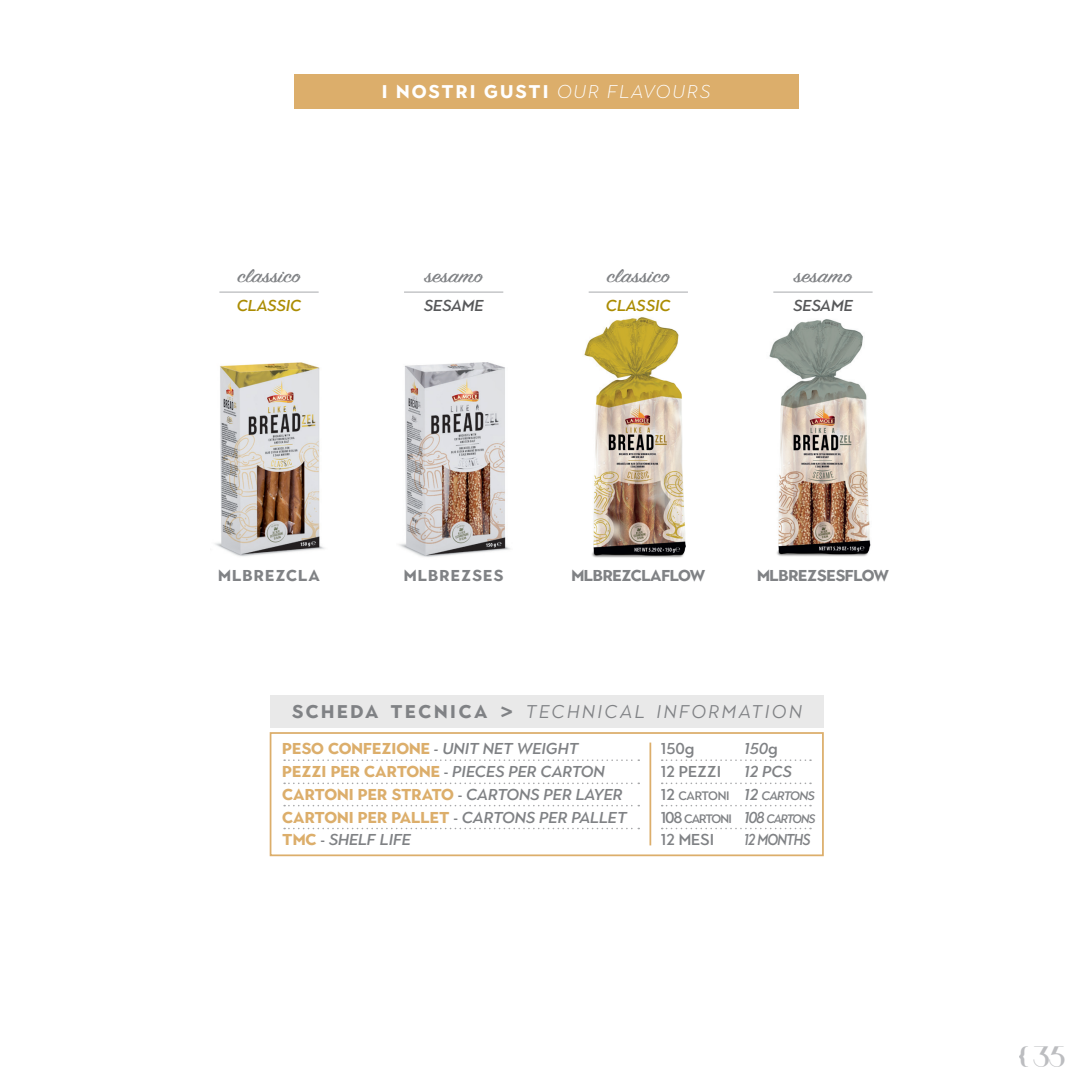
<style>
.page{position:relative;width:1092px;height:1092px;background:#fff}
.page>*{position:absolute;margin:0;border:0;box-sizing:border-box;transform-origin:0 0}
.t1{font:31.5px "Athena";color:#bcbdc0}
.t2{font:21px "Sign Painter House Script";color:#808285;scale:1.25 1}
.t3{font:italic 18.38px "Town 80 Text";letter-spacing:.145em;color:#808285}
.t4{font:700 18.38px "Town 80 Text";letter-spacing:.11em;color:#fff}
.t5{font:700 15.75px "Town 80 Text";color:#dcae6b}
.t6{font:700 15.75px "Town 80 Text";letter-spacing:-.025em;color:#808285}
.t7{font:italic 500 15.75px "Town 80 Text";color:#ab8c03}
.t8{font:500 15.75px "Town 80 Text";color:#808285}
.t9{font:italic 500 15.75px "Town 80 Text";color:#808285}
.t10{font:italic 500 15.75px "Town 80 Text";color:#57585a}
.t11{font:700 15.75px "Town 80 Text";letter-spacing:.065em;color:#808285}
.t12{font:italic 500 15.75px "Town 80 Text";letter-spacing:-.05em;color:#808285}
.t13{font:italic 500 15.75px "Town 80 Text";letter-spacing:-.05em;color:#808285;scale:.85 1}
.t14{font:500 15.75px "Town 80 Text";color:#808285}
.t15{font:500 12.25px "Town 80 Text";letter-spacing:-.075em;color:#808285}
.t16{font:500 12.25px "Town 80 Text";letter-spacing:-.025em;color:#808285}
.s1{font-weight:300;font-style:italic}
.s2{font-weight:700;font-style:normal}
.s3{font-weight:500;font-style:normal;font-size:26.25px}
.s4{font-weight:500;font-style:italic;color:#808285}
.s5{font-style:inherit}
.s6{font-style:normal}
.s7{font-weight:500;color:#808285}
.s8{font-size:15.75px}
.s9{font-style:italic;font-size:15.75px}
.s10{font-style:italic}
.s11{font-weight:700;font-style:normal;color:#dcae6b}
</style>
<div class="page">
<div style="left:294px;top:74px;width:504px;height:35px;background:#dcae6b"></div>
<hr style="left:219px;top:291px;width:99px;height:1px;background:#a8a9ad">
<hr style="left:404px;top:291px;width:99px;height:1px;background:#a8a9ad">
<hr style="left:588px;top:291px;width:100px;height:1px;background:#a8a9ad">
<hr style="left:773px;top:291px;width:99px;height:1px;background:#a8a9ad">
<img style="left:215px;top:362px;width:109px;height:195px">
<img style="left:398px;top:362px;width:112px;height:195px">
<img style="left:584px;top:317px;width:102px;height:241px">
<img style="left:769px;top:319px;width:102px;height:238px">
<div style="left:270px;top:732px;width:553px;height:124px;border:2px solid #dcae6b"></div>
<svg style="left:284px;top:759px;width:355px;height:2px"></svg>
<svg style="left:661px;top:759px;width:150px;height:2px"></svg>
<svg style="left:284px;top:782px;width:355px;height:2px"></svg>
<svg style="left:661px;top:782px;width:150px;height:2px"></svg>
<svg style="left:284px;top:804px;width:355px;height:2px"></svg>
<svg style="left:661px;top:804px;width:150px;height:2px"></svg>
<svg style="left:284px;top:827px;width:355px;height:2px"></svg>
<svg style="left:661px;top:827px;width:150px;height:2px"></svg>
<hr style="left:649px;top:742px;width:2px;height:103px;background:#dcae6b">
<div style="left:270px;top:694px;width:553px;height:33px;background:#e9e9e9"></div>
<p class="t4" style="left:382px;top:80px;width:329px">I NOSTRI GUSTI <span class="s1">OUR FLAVOURS</span></p>
<p class="t2" style="left:237px;top:263px;width:52px">classico</p>
<p class="t2" style="left:606px;top:263px;width:52px">classico</p>
<p class="t2" style="left:793px;top:263px;width:48px">sesamo</p>
<p class="t7" style="left:237px;top:295px;width:66px">CLASSIC</p>
<p class="t10" style="left:424px;top:295px;width:61px">SESAME</p>
<p class="t7" style="left:606px;top:295px;width:66px">CLASSIC</p>
<p class="t10" style="left:793px;top:295px;width:61px">SESAME</p>
<p class="t2" style="left:424px;top:263px;width:48px">sesamo</p>
<p class="t11" style="left:218px;top:565px;width:103px">MLBREZCLA</p>
<p class="t6" style="left:404px;top:565px;width:80px">MLBREZSES</p>
<p class="t6" style="left:571px;top:565px;width:135px">MLBREZCLAFLOW</p>
<p class="t6" style="left:757px;top:565px;width:133px">MLBREZSESFLOW</p>
<p class="t3" style="left:292px;top:699px;width:511px"><span class="s2">SCHEDA TECNICA</span> <span class="s3">&gt;</span> TECHNICAL INFORMATION</p>
<p class="t5" style="left:282px;top:738px;width:297px">PESO CONFEZIONE <span class="s4">- UNIT NET WEIGHT</span></p>
<p class="t14" style="left:660px;top:738px;width:36px">150<span class="s5">g</span></p>
<p class="t12" style="left:743px;top:738px;width:36px">150<span class="s6">g</span></p>
<p class="t5" style="left:282px;top:761px;width:324px">PEZZI PER CARTONE <span class="s7">-</span> <span class="s4">PIECES PER CARTON</span></p>
<p class="t8" style="left:660px;top:761px;width:62px"><span class="s5">12</span> PEZZI</p>
<p class="t12" style="left:743px;top:761px;width:50px">12 PCS</p>
<p class="t5" style="left:282px;top:784px;width:342px">CA RTONI PER ST RATO <span class="s7">-</span> <span class="s4">CARTONS PER LAYER</span></p>
<p class="t16" style="left:660px;top:787px;width:156px"><span class="s8">12</span> CARTONI <span class="s9">12</span> <span class="s10">CARTONS</span></p>
<p class="t5" style="left:282px;top:807px;width:346px">CARTONI PER PALLET <span class="s7">-</span> <span class="s4">CARTONS PER PALLET</span></p>
<p class="t15" style="left:660px;top:810px;width:156px"><span class="s8">108</span> CARTONI <span class="s9">108</span> <span class="s10">CARTONS</span></p>
<p class="t9" style="left:282px;top:829px;width:130px"><span class="s11">TMC</span> <span class="s6">-</span> SHELF LIFE</p>
<p class="t8" style="left:660px;top:829px;width:55px"><span class="s5">12</span> MESI</p>
<p class="t13" style="left:743px;top:829px;width:80px">12 MONTHS</p>
<h1 class="t1" style="left:1017px;top:1034px;width:51px">{ 35</h1>
</div>
